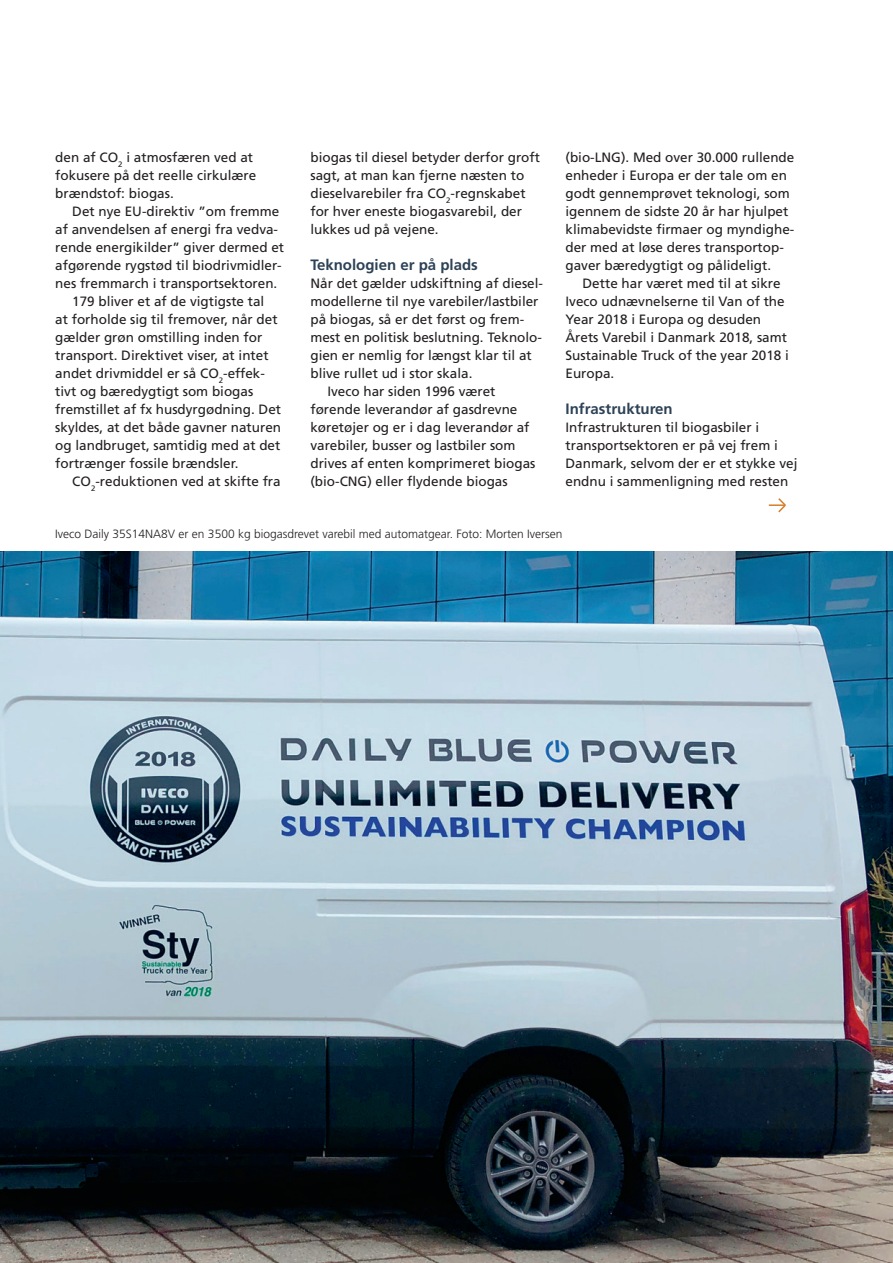
<style>
.page{position:relative;width:893px;height:1263px;background:#fff}
.page>*{position:absolute;margin:0;border:0;box-sizing:border-box;transform-origin:0 0}
.mellemrubrik{font:700 15px "Frutiger LT";color:#2d4256}
.Brødtekst{font:13.5px/18px "Frutiger LT";color:#231f20}
._1__afsnit{font:13.5px/18px "Frutiger LT";color:#231f20}
.billedtekst{font:300 12px "Frutiger LT";color:#231f20}
</style>
<div class="page">
<img style="left:0;top:551px;width:893px;height:712px">
<svg style="left:769px;top:498px;width:17px;height:15px"></svg>
<p class="_1__afsnit" style="left:55px;top:148px;width:203px">den af CO<sub>2</sub> i atmosfæren ved at fokusere på det reelle cirkulære brændstof: biogas.</p>
<p class="Brødtekst" style="left:55px;top:202px;width:230px;text-indent:17px">Det nye EU-direktiv ”om fremme af anvendelsen af energi fra vedva&shy;rende energikilder” giver dermed et afgørende rygstød til biodrivmidler&shy;nes fremmarch i transportsektoren.</p>
<p class="Brødtekst" style="left:55px;top:292px;width:227px;text-indent:17px">179 bliver et af de vigtigste tal<br>at forholde sig til fremover, når det gælder grøn omstilling inden for transport. Direktivet viser, at intet andet drivmiddel er så CO<sub>2</sub>-effek&shy;tivt og bæredygtigt som biogas fremstillet af fx husdyrgødning. Det skyldes, at det både gavner naturen og landbruget, samtidig med at det fortrænger fossile brændsler.</p>
<p class="Brødtekst" style="left:72px;top:472px;width:210px">CO<sub>2</sub>-reduktionen ved at skifte fra</p>
<p class="Brødtekst" style="left:310px;top:148px;width:231px">biogas til diesel betyder derfor groft sagt, at man kan fjerne næsten to dieselvarebiler fra CO<sub>2</sub>-regnskabet for hver eneste biogasvarebil, der lukkes ud på vejene.</p>
<p class="mellemrubrik" style="left:310px;top:256px;width:169px">Teknologien er på plads</p>
<p class="_1__afsnit" style="left:310px;top:274px;width:234px">Når det gælder udskiftning af diesel&shy;modellerne til nye varebiler/lastbiler på biogas, så er det først og frem&shy;mest en politisk beslutning. Teknolo&shy;gien er nemlig for længst klar til at blive rullet ud i stor skala.</p>
<p class="Brødtekst" style="left:310px;top:382px;width:227px;text-indent:17px">Iveco har siden 1996 været førende leverandør af gasdrevne køretøjer og er i dag leverandør af varebiler, busser og lastbiler som drives af enten komprimeret biogas (bio-CNG) eller flydende biogas</p>
<p class="Brødtekst" style="left:566px;top:148px;width:230px">(bio-LNG). Med over 30.000 rullende enheder i Europa er der tale om en godt gennemprøvet teknologi, som igennem de sidste 20 år har hjulpet klimabevidste firmaer og myndighe&shy;der med at løse deres transportop&shy;gaver bæredygtigt og pålideligt.</p>
<p class="Brødtekst" style="left:566px;top:274px;width:225px;text-indent:17px">Dette har været med til at sikre<br>Iveco udnævnelserne til Van of the<br>Year 2018 i Europa og desuden<br>Årets Varebil i Danmark 2018, samt<br>Sustainable Truck of the year 2018 i<br>Europa.</p>
<p class="mellemrubrik" style="left:566px;top:400px;width:109px">Infrastrukturen</p>
<p class="_1__afsnit" style="left:566px;top:418px;width:233px">Infrastrukturen til biogasbiler i transportsektoren er på vej frem i Danmark, selvom der er et stykke vej endnu i sammenligning med resten</p>
<p class="billedtekst" style="left:55px;top:527px;width:509px">Iveco Daily 35S14NA8V er en 3500 kg biogasdrevet varebil med automatgear. Foto: Morten Iversen</p>
</div>
